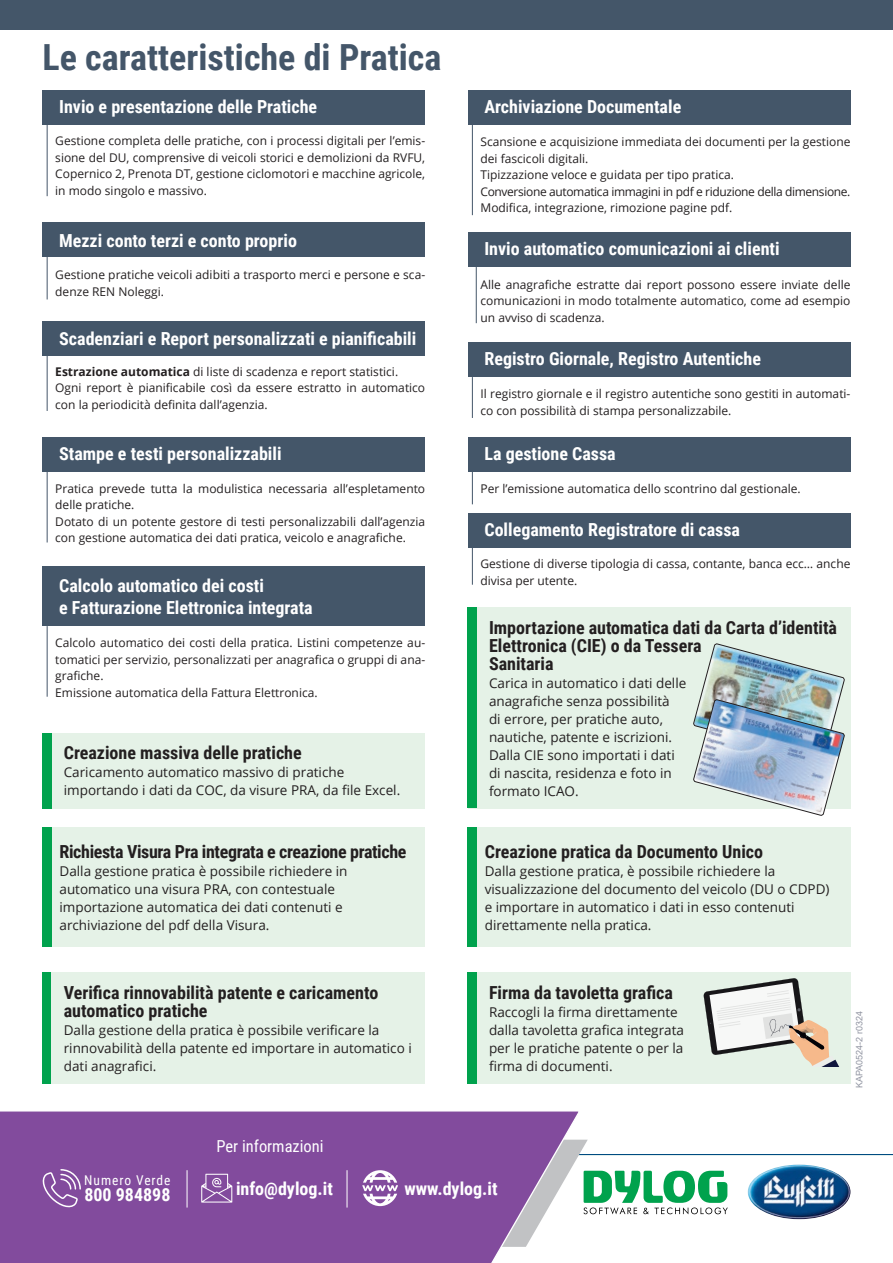
<style>
.page{position:relative;width:893px;height:1263px;background:#fff}
.page>*{position:absolute;margin:0;border:0;box-sizing:border-box;transform-origin:0 0}
.t1{font:700 36px "Roboto Condensed";color:#445669}
.t2{font:700 18px/21.6px "Roboto Condensed";color:#fff}
.Titolo_Box_Chiaro{font:700 18px/18px "Roboto Condensed";color:#231f20}
.Titolo_Box_Chiaro-2{font:700 18px "Roboto Condensed";letter-spacing:-.02em;color:#231f20}
.t3{font:16.5px "Roboto Condensed";color:#fff}
.Testo_Box_Chiaro{font:13.5px/18px "Open Sans";color:#231f20}
.t4{font:13.5px "Roboto Condensed";letter-spacing:.07em;color:#fff}
.Testo_Paragrafo_ICONA{font:12px/16.5px "Open Sans";color:#231f20}
.Testo_Paragrafo_ICONA-2{font:12px "Open Sans";letter-spacing:-.03em;color:#231f20}
.Normale{font:9px "Arial";color:#9195a2}
.s1{font-weight:700}
</style>
<div class="page">
<div style="left:43px;top:733px;width:382px;height:75px;background:#e5f2e7"></div>
<div style="left:43px;top:733px;width:9px;height:75px;background:#00a24d"></div>
<hr style="left:0;top:1154px;width:893px;height:1px;background:#004684">
<svg style="left:588px;top:1171px;width:140px;height:43px"></svg>
<img style="left:748px;top:1164px;width:102px;height:55px">
<svg style="left:0;top:1111px;width:582px;height:152px;background:#8b59a3"></svg>
<svg style="left:41px;top:1168px;width:41px;height:47px;background:#9364aa"></svg>
<svg style="left:201px;top:1174px;width:31px;height:28px"></svg>
<svg style="left:362px;top:1170px;width:36px;height:36px"></svg>
<hr style="left:347px;top:1170px;width:1px;height:37px;background:#fff">
<hr style="left:187px;top:1170px;width:1px;height:37px;background:#fff">
<div style="left:0;top:0;width:893px;height:30px;background:#445669"></div>
<div style="left:43px;top:90px;width:382px;height:34px;background:#445669"></div>
<hr style="left:47px;top:125px;width:1px;height:71px;background:#445669">
<div style="left:43px;top:322px;width:382px;height:34px;background:#445669"></div>
<hr style="left:47px;top:352px;width:1px;height:59px;background:#445669">
<div style="left:43px;top:437px;width:382px;height:34px;background:#445669"></div>
<hr style="left:47px;top:472px;width:1px;height:70px;background:#445669">
<div style="left:43px;top:566px;width:382px;height:60px;background:#445669"></div>
<hr style="left:47px;top:626px;width:1px;height:71px;background:#445669">
<div style="left:468px;top:437px;width:382px;height:34px;background:#445669"></div>
<hr style="left:472px;top:472px;width:1px;height:32px;background:#445669">
<div style="left:468px;top:513px;width:382px;height:34px;background:#445669"></div>
<hr style="left:472px;top:547px;width:1px;height:38px;background:#445669">
<div style="left:468px;top:90px;width:382px;height:34px;background:#445669"></div>
<hr style="left:472px;top:125px;width:1px;height:90px;background:#445669">
<div style="left:468px;top:233px;width:382px;height:34px;background:#445669"></div>
<hr style="left:476px;top:267px;width:1px;height:56px;background:#445669">
<div style="left:468px;top:343px;width:382px;height:34px;background:#445669"></div>
<hr style="left:472px;top:377px;width:1px;height:41px;background:#445669">
<div style="left:43px;top:223px;width:382px;height:34px;background:#445669"></div>
<hr style="left:47px;top:257px;width:1px;height:42px;background:#445669">
<div style="left:43px;top:827px;width:382px;height:120px;background:#e5f2e7"></div>
<div style="left:43px;top:827px;width:9px;height:120px;background:#00a24d"></div>
<div style="left:468px;top:827px;width:382px;height:120px;background:#e5f2e7"></div>
<div style="left:468px;top:827px;width:9px;height:120px;background:#00a24d"></div>
<div style="left:468px;top:973px;width:382px;height:111px;background:#e5f2e7"></div>
<div style="left:468px;top:973px;width:9px;height:111px;background:#00a24d"></div>
<svg style="left:704px;top:978px;width:135px;height:88px"></svg>
<div style="left:468px;top:607px;width:382px;height:201px;background:#e5f2e7"></div>
<div style="left:468px;top:607px;width:9px;height:201px;background:#00a24d"></div>
<img style="left:693px;top:643px;width:152px;height:173px">
<div style="left:43px;top:973px;width:382px;height:111px;background:#e5f2e7"></div>
<div style="left:43px;top:973px;width:8px;height:111px;background:#00a24d"></div>
<p class="t1" style="left:43px;top:32px;width:400px">Le caratteristiche di Pratica</p>
<p class="t2" style="left:59px;top:95px;width:260px">Invio e presentazione delle Pratiche</p>
<p class="Testo_Paragrafo_ICONA" style="left:55px;top:132px;width:371px;text-align:justify">Gestione completa delle pratiche, con i processi digitali per l’emis&shy;sione del DU, comprensive di veicoli storici e demolizioni da RVFU, Copernico 2, Prenota DT, gestione ciclomotori e macchine agricole, in modo singolo e massivo.</p>
<p class="t2" style="left:59px;top:229px;width:239px">Mezzi conto terzi e conto proprio</p>
<p class="Testo_Paragrafo_ICONA" style="left:55px;top:266px;width:371px">Gestione pratiche veicoli adibiti a trasporto merci e persone e sca&shy;denze REN Noleggi.</p>
<p class="t2" style="left:59px;top:328px;width:359px">Scadenziari e Report personalizzati e pianificabili</p>
<p class="Testo_Paragrafo_ICONA" style="left:55px;top:363px;width:344px"><span class="s1">Estrazione automatica</span> di liste di scadenza e report statistici.</p>
<p class="Testo_Paragrafo_ICONA" style="left:55px;top:380px;width:371px">Ogni report è pianificabile così da essere estratto in automatico con la periodicità definita dall’agenzia.</p>
<p class="t2" style="left:59px;top:442px;width:224px">Stampe e testi personalizzabili</p>
<p class="Testo_Paragrafo_ICONA" style="left:55px;top:480px;width:371px">Pratica prevede tutta la modulistica necessaria all’espletamento delle pratiche.</p>
<p class="Testo_Paragrafo_ICONA" style="left:55px;top:513px;width:371px">Dotato di un potente gestore di testi personalizzabili dall’agenzia con gestione automatica dei dati pratica, veicolo e anagrafiche.</p>
<p class="t2" style="left:59px;top:574px;width:255px">Calcolo automatico dei costi<br>e Fatturazione Elettronica integrata</p>
<p class="Testo_Paragrafo_ICONA" style="left:55px;top:634px;width:371px;text-align:justify">Calcolo automatico dei costi della pratica. Listini competenze au&shy;tomatici per servizio, personalizzati per anagrafica o gruppi di ana&shy;grafiche.</p>
<p class="Testo_Paragrafo_ICONA" style="left:55px;top:684px;width:264px">Emissione automatica della Fattura Elettronica.</p>
<p class="Titolo_Box_Chiaro" style="left:64px;top:743px;width:239px">Creazione massiva delle pratiche</p>
<p class="Testo_Box_Chiaro" style="left:64px;top:763px;width:338px">Caricamento automatico massivo di pratiche importando i dati da COC, da visure PRA, da file Excel.</p>
<p class="Titolo_Box_Chiaro-2" style="left:60px;top:839px;width:348px">Richiesta Visura Pra integrata e creazione pratiche</p>
<p class="Testo_Box_Chiaro" style="left:60px;top:861px;width:289px">Dalla gestione pratica è possibile richiedere in automatico una visura PRA, con contestuale importazione automatica dei dati contenuti e archiviazione del pdf della Visura.</p>
<p class="Titolo_Box_Chiaro" style="left:64px;top:983px;width:316px">Verifica rinnovabilità patente e caricamento automatico pratiche</p>
<p class="Testo_Box_Chiaro" style="left:64px;top:1021px;width:349px">Dalla gestione della pratica è possibile verificare la rinnovabilità della patente ed importare in automatico i dati anagrafici.</p>
<p class="t3" style="left:216px;top:1134px;width:109px">Per informazioni</p>
<p class="t2" style="left:484px;top:95px;width:198px">Archiviazione Documentale</p>
<p class="Testo_Paragrafo_ICONA" style="left:480px;top:133px;width:371px">Scansione e acquisizione immediata dei documenti per la gestione dei fascicoli digitali.</p>
<p class="Testo_Paragrafo_ICONA" style="left:480px;top:166px;width:255px">Tipizzazione veloce e guidata per tipo pratica.</p>
<p class="Testo_Paragrafo_ICONA-2" style="left:480px;top:183px;width:371px">Conversione automatica immagini in pdf e riduzione della dimensione.</p>
<p class="Testo_Paragrafo_ICONA" style="left:480px;top:199px;width:253px">Modifica, integrazione, rimozione pagine pdf.</p>
<p class="t2" style="left:484px;top:237px;width:297px">Invio automatico comunicazioni ai clienti</p>
<p class="Testo_Paragrafo_ICONA" style="left:480px;top:276px;width:371px;text-align:justify">Alle anagrafiche estratte dai report possono essere inviate delle comunicazioni in modo totalmente automatico, come ad esempio un avviso di scadenza.</p>
<p class="t2" style="left:484px;top:347px;width:278px">Registro Giornale, Registro Autentiche</p>
<p class="Testo_Paragrafo_ICONA" style="left:480px;top:385px;width:371px">Il registro giornale e il registro autentiche sono gestiti in automati&shy;co con possibilità di stampa personalizzabile.</p>
<p class="t2" style="left:484px;top:442px;width:133px">La gestione Cassa</p>
<p class="Testo_Paragrafo_ICONA" style="left:480px;top:480px;width:322px">Per l’emissione automatica dello scontrino dal gestionale.</p>
<p class="t2" style="left:484px;top:518px;width:257px">Collegamento Registratore di cassa</p>
<p class="Testo_Paragrafo_ICONA" style="left:480px;top:555px;width:371px">Gestione di diverse tipologia di cassa, contante, banca ecc… anche divisa per utente.</p>
<p class="Titolo_Box_Chiaro" style="left:489px;top:617px;width:350px">Importazione automatica dati da Carta d’identità<br>Elettronica (CIE) o da Tessera<br>Sanitaria</p>
<p class="Testo_Box_Chiaro" style="left:489px;top:673px;width:199px">Carica in automatico i dati delle anagrafiche senza possibilità<br>di errore, per pratiche auto, nautiche, patente e iscrizioni.</p>
<p class="Testo_Box_Chiaro" style="left:489px;top:745px;width:187px">Dalla CIE sono importati i dati di nascita, residenza e foto in formato ICAO.</p>
<p class="Titolo_Box_Chiaro" style="left:485px;top:841px;width:280px">Creazione pratica da Documento Unico</p>
<p class="Testo_Box_Chiaro" style="left:485px;top:861px;width:346px">Dalla gestione pratica, è possibile richiedere la visualizzazione del documento del veicolo (DU o CDPD) e importare in automatico i dati in esso contenuti direttamente nella pratica.</p>
<p class="Titolo_Box_Chiaro" style="left:489px;top:983px;width:186px">Firma da tavoletta grafica</p>
<p class="Testo_Box_Chiaro" style="left:489px;top:1003px;width:196px">Raccogli la firma direttamente dalla tavoletta grafica integrata per le pratiche patente o per la firma di documenti.</p>
<p class="Normale" style="left:853px;top:1088px;width:79px;rotate:-90deg">KAPA0524-2 r0324</p>
<p class="t4" style="left:84px;top:1170px;width:88px">Numero Verde</p>
<p class="t2" style="left:84px;top:1183px;width:88px">800 984898</p>
<p class="t2" style="left:236px;top:1177px;width:98px">info@dylog.it</p>
<p class="t2" style="left:404px;top:1177px;width:95px">www.dylog.it</p>
</div>
